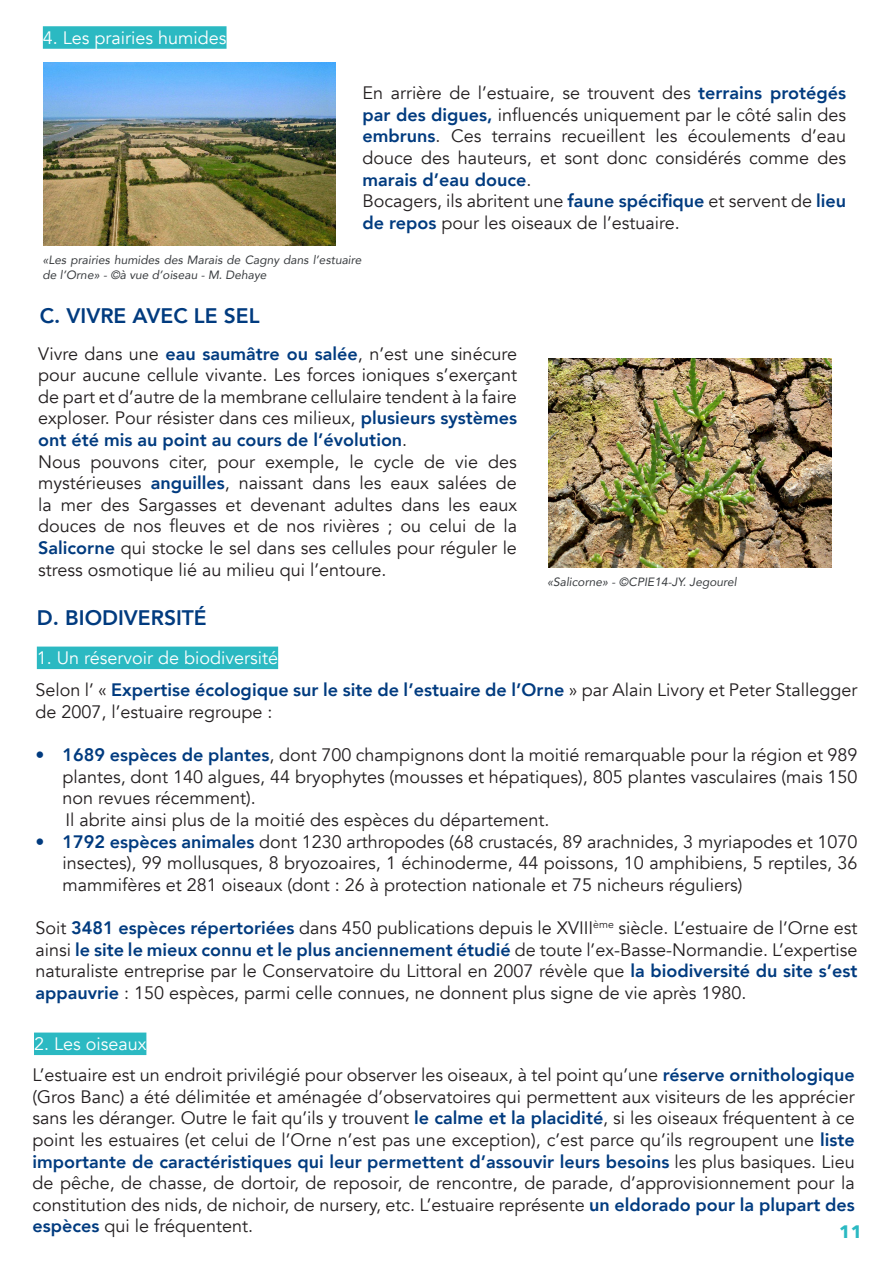
<style>
.page{position:relative;width:893px;height:1263px;background:#fff}
.page>*{position:absolute;margin:0;border:0;box-sizing:border-box;transform-origin:0 0}
.t1{font:800 21px "Avenir";color:#013b7f}
.t2{font:18px/21.6px "Avenir";color:#231f20;text-align:justify}
.t3{font:18px "Avenir";color:#fff}
.t4{font:700 18px "Avenir Next";color:#2bb9c2}
.t5{font:italic 12px/14.4px "Avenir";color:#3a3d40}
.s1{font-weight:800;color:#013b7f}
</style>
<div class="page">
<div style="left:43px;top:26px;width:184px;height:23px;background:#2bb9c2"></div>
<img style="left:549px;top:359px;width:282px;height:208px">
<img style="left:44px;top:63px;width:291px;height:182px">
<div style="left:37px;top:647px;width:241px;height:22px;background:#2bb9c2"></div>
<div style="left:34px;top:1032px;width:112px;height:23px;background:#2bb9c2"></div>
<p class="t3" style="left:43px;top:27px;width:185px">4. Les prairies humides</p>
<p class="t2" style="left:363px;top:82px;width:485px">En arrière de l’estuaire, se trouvent des <span class="s1">terrains protégés par des digues,</span> influencés uniquement par le côté salin des <span class="s1">embruns</span>. Ces terrains recueillent les écoulements d’eau douce des hauteurs, et sont donc considérés comme des <span class="s1">marais d’eau douce</span>.</p>
<p class="t2" style="left:363px;top:190px;width:485px">Bocagers, ils abritent une <span class="s1">faune spécifique</span> et servent de <span class="s1">lieu de repos</span> pour les oiseaux de l’estuaire.</p>
<p class="t5" style="left:43px;top:253px;width:320px">«Les prairies humides des Marais de Cagny dans l’estuaire de l’Orne» - ©à vue d’oiseau - M. Dehaye</p>
<p class="t1" style="left:40px;top:299px;width:221px">C. VIVRE AVEC LE SEL</p>
<p class="t2" style="left:38px;top:343px;width:480px">Vivre dans une <span class="s1">eau saumâtre ou salée</span>, n’est une sinécure pour aucune cellule vivante. Les forces ioniques s’exerçant de part et d’autre de la membrane cellulaire tendent à la faire exploser. Pour résister dans ces milieux, <span class="s1">plusieurs systèmes ont été mis au point au cours de l’évolution</span>.</p>
<p class="t2" style="left:38px;top:451px;width:480px">Nous pouvons citer, pour exemple, le cycle de vie des mystérieuses <span class="s1">anguilles</span>, naissant dans les eaux salées de la mer des Sargasses et devenant adultes dans les eaux douces de nos fleuves et de nos rivières ; ou celui de la <span class="s1">Salicorne</span> qui stocke le sel dans ses cellules pour réguler le stress osmotique lié au milieu qui l’entoure.</p>
<p class="t5" style="left:547px;top:575px;width:191px">«Salicorne» - ©CPIE14-JY. Jegourel</p>
<p class="t1" style="left:37px;top:601px;width:171px">D. BIODIVERSITÉ</p>
<p class="t3" style="left:37px;top:647px;width:243px">1. Un réservoir de biodiversité</p>
<p class="t2" style="left:35px;top:680px;width:824px">Selon l’ « <span class="s1">Expertise écologique sur le site de l’estuaire de l’Orne</span> » par Alain Livory et Peter Stallegger de 2007, l’estuaire regroupe :</p>
<p class="t2" style="left:62px;top:744px;width:797px;text-indent:-27px"><span class="s1">• 1689 espèces de plantes</span>, dont 700 champignons dont la moitié remarquable pour la région et 989 plantes, dont 140 algues, 44 bryophytes (mousses et hépatiques), 805 plantes vasculaires (mais 150 non revues récemment).</p>
<p class="t2" style="left:65px;top:809px;width:486px">Il abrite ainsi plus de la moitié des espèces du département.</p>
<p class="t2" style="left:62px;top:831px;width:797px;text-indent:-27px"><span class="s1">• 1792 espèces animales</span> dont 1230 arthropodes (68 crustacés, 89 arachnides, 3 myriapodes et 1070 insectes), 99 mollusques, 8 bryozoaires, 1 échinoderme, 44 poissons, 10 amphibiens, 5 reptiles, 36 mammifères et 281 oiseaux (dont : 26 à protection nationale et 75 nicheurs réguliers)</p>
<p class="t2" style="left:35px;top:917px;width:824px">Soit <span class="s1">3481 espèces répertoriées</span> dans 450 publications depuis le XVIII<sup>ème</sup> siècle. L’estuaire de l’Orne est ainsi <span class="s1">le site le mieux connu et le plus anciennement étudié</span> de toute l’ex-Basse-Normandie. L’expertise naturaliste entreprise par le Conservatoire du Littoral en 2007 révèle que <span class="s1">la biodiversité du site s’est appauvrie</span> : 150 espèces, parmi celle connues, ne donnent plus signe de vie après 1980.</p>
<p class="t3" style="left:34px;top:1033px;width:114px">2. Les oiseaux</p>
<p class="t2" style="left:33px;top:1064px;width:824px">L’estuaire est un endroit privilégié pour observer les oiseaux, à tel point qu’une <span class="s1">réserve ornithologique </span>(Gros Banc) a été délimitée et aménagée d’observatoires qui permettent aux visiteurs de les apprécier sans les déranger. Outre le fait qu’ils y trouvent <span class="s1">le calme et la placidité</span>, si les oiseaux fréquentent à ce point les estuaires (et celui de l’Orne n’est pas une exception), c’est parce qu’ils regroupent une <span class="s1">liste importante de caractéristiques qui leur permettent d’assouvir leurs besoins</span> les plus basiques. Lieu de pêche, de chasse, de dortoir, de reposoir, de rencontre, de parade, d’approvisionnement pour la constitution des nids, de nichoir, de nursery, etc. L’estuaire représente <span class="s1">un eldorado pour la plupart des espèces</span> qui le fréquentent.</p>
<p class="t4" style="left:839px;top:1216px;width:25px">11</p>
</div>
